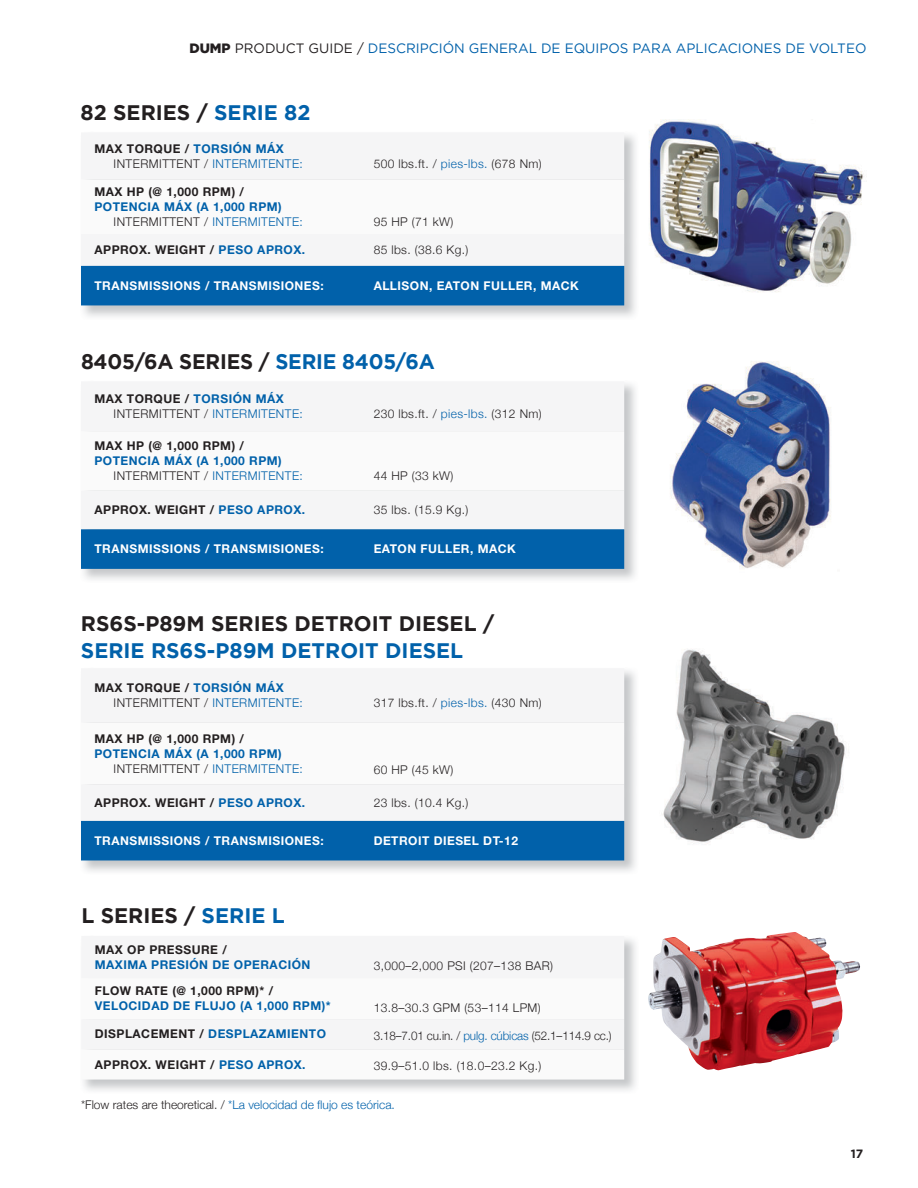
<style>
.page{position:relative;width:918px;height:1188px;background:#fff}
.page>*{position:absolute;margin:0;border:0;box-sizing:border-box;transform-origin:0 0}
.t1{font:700 21px "Gotham";color:#231f20}
.t2{font:700 21px "Gotham";color:#0161aa}
.t3{font:13.5px "Gotham";color:#0161aa}
.t4{font:300 12px "Helvetica Neue";letter-spacing:.04em;color:#231f20}
.t5{font:700 12px "Helvetica Neue LT Std";letter-spacing:.04em;color:#231f20}
.t6{font:700 12px "Helvetica Neue LT Std";letter-spacing:.04em;color:#0161aa}
.t7{font:700 12px "Helvetica Neue LT Std";letter-spacing:.04em;color:#fff}
.t8{font:300 12px "Helvetica Neue";color:#0161aa}
.t9{font:300 12px "Helvetica Neue";letter-spacing:-.01em;color:#231f20}
.t10{font:700 12px "Gotham";color:#231f20}
.s1{font-weight:900;color:#231f20}
.s2{color:#231f20}
.s3{color:#0161aa}
</style>
<div class="page">
<img style="left:648px;top:932px;width:146px;height:138px">
<img style="left:663px;top:649px;width:182px;height:193px">
<img style="left:670px;top:361px;width:161px;height:208px">
<img style="left:83px;top:383px;width:553px;height:197px">
<div style="left:83px;top:383px;width:541px;height:146px;background:#f5f5f6"></div>
<svg style="left:83px;top:431px;width:541px;height:60px"></svg>
<div style="left:81px;top:529px;width:543px;height:40px;background:#0161aa"></div>
<img style="left:81px;top:670px;width:555px;height:202px">
<div style="left:81px;top:670px;width:543px;height:151px;background:#f5f5f6"></div>
<svg style="left:81px;top:723px;width:543px;height:61px"></svg>
<div style="left:81px;top:821px;width:543px;height:39px;background:#0161aa"></div>
<img style="left:81px;top:134px;width:555px;height:183px">
<div style="left:81px;top:134px;width:543px;height:132px;background:#f5f5f6"></div>
<svg style="left:81px;top:179px;width:543px;height:55px"></svg>
<div style="left:81px;top:266px;width:543px;height:39px;background:#0161aa"></div>
<img style="left:649px;top:119px;width:215px;height:173px">
<img style="left:83px;top:938px;width:553px;height:153px">
<div style="left:83px;top:938px;width:541px;height:40px;background:#f5f5f6"></div>
<svg style="left:83px;top:978px;width:541px;height:102px"></svg>
<p class="t3" style="left:189px;top:40px;width:679px"><span class="s1">DUMP</span> <span class="s2">PRODUCT GUIDE /</span> DESCRIPCIÓN GENERAL DE EQUIPOS PARA APLICACIONES DE VOLTEO</p>
<h1 class="t1" style="left:81px;top:99px;width:232px">82 SERIES / <span class="s3">SERIE 82</span></h1>
<p class="t5" style="left:94px;top:141px;width:191px">MAX TORQUE / <span class="s3">TORSIÓN MÁX</span></p>
<p class="t4" style="left:114px;top:154px;width:191px">INTERMITTENT / <span class="s3">INTERMITENTE:</span></p>
<p class="t4" style="left:374px;top:154px;width:170px">500 lbs.ft. / <span class="s3">pies-lbs.</span> (678 Nm)</p>
<p class="t5" style="left:94px;top:184px;width:151px">MAX HP (@ 1,000 RPM) /</p>
<p class="t6" style="left:94px;top:199px;width:189px">POTENCIA MÁX (A 1,000 RPM)</p>
<p class="t4" style="left:114px;top:212px;width:191px">INTERMITTENT / <span class="s3">INTERMITENTE:</span></p>
<p class="t4" style="left:374px;top:212px;width:81px">95 HP (71 kW)</p>
<p class="t5" style="left:94px;top:243px;width:212px">APPROX. WEIGHT / <span class="s3">PESO APROX.</span></p>
<p class="t4" style="left:374px;top:240px;width:96px">85 lbs. (38.6 Kg.)</p>
<p class="t7" style="left:94px;top:278px;width:231px">TRANSMISSIONS / TRANSMISIONES:</p>
<p class="t7" style="left:374px;top:278px;width:207px">ALLISON, EATON FULLER, MACK</p>
<h1 class="t1" style="left:81px;top:348px;width:355px">8405/6A SERIES / <span class="s3">SERIE 8405/6A</span></h1>
<p class="t5" style="left:94px;top:391px;width:191px">MAX TORQUE / <span class="s3">TORSIÓN MÁX</span></p>
<p class="t4" style="left:114px;top:404px;width:191px">INTERMITTENT / <span class="s3">INTERMITENTE:</span></p>
<p class="t4" style="left:374px;top:404px;width:170px">230 lbs.ft. / <span class="s3">pies-lbs.</span> (312 Nm)</p>
<p class="t5" style="left:94px;top:439px;width:151px">MAX HP (@ 1,000 RPM) /</p>
<p class="t6" style="left:94px;top:454px;width:189px">POTENCIA MÁX (A 1,000 RPM)</p>
<p class="t4" style="left:114px;top:466px;width:191px">INTERMITTENT / <span class="s3">INTERMITENTE:</span></p>
<p class="t4" style="left:374px;top:466px;width:81px">44 HP (33 kW)</p>
<p class="t5" style="left:94px;top:503px;width:212px">APPROX. WEIGHT / <span class="s3">PESO APROX.</span></p>
<p class="t4" style="left:374px;top:500px;width:96px">35 lbs. (15.9 Kg.)</p>
<p class="t7" style="left:94px;top:542px;width:231px">TRANSMISSIONS / TRANSMISIONES:</p>
<p class="t7" style="left:374px;top:542px;width:144px">EATON FULLER, MACK</p>
<h1 class="t1" style="left:81px;top:610px;width:415px">RS6S-P89M SERIES DETROIT DIESEL /</h1>
<h1 class="t2" style="left:81px;top:637px;width:384px">SERIE RS6S-P89M DETROIT DIESEL</h1>
<p class="t5" style="left:94px;top:681px;width:191px">MAX TORQUE / <span class="s3">TORSIÓN MÁX</span></p>
<p class="t4" style="left:114px;top:693px;width:191px">INTERMITTENT / <span class="s3">INTERMITENTE:</span></p>
<p class="t4" style="left:374px;top:693px;width:170px">317 lbs.ft. / <span class="s3">pies-lbs.</span> (430 Nm)</p>
<p class="t5" style="left:94px;top:731px;width:151px">MAX HP (@ 1,000 RPM) /</p>
<p class="t6" style="left:94px;top:746px;width:189px">POTENCIA MÁX (A 1,000 RPM)</p>
<p class="t4" style="left:114px;top:759px;width:191px">INTERMITTENT / <span class="s3">INTERMITENTE:</span></p>
<p class="t4" style="left:374px;top:760px;width:81px">60 HP (45 kW)</p>
<p class="t5" style="left:94px;top:795px;width:212px">APPROX. WEIGHT / <span class="s3">PESO APROX.</span></p>
<p class="t4" style="left:374px;top:793px;width:96px">23 lbs. (10.4 Kg.)</p>
<p class="t7" style="left:94px;top:833px;width:231px">TRANSMISSIONS / TRANSMISIONES:</p>
<p class="t7" style="left:374px;top:833px;width:146px">DETROIT DIESEL DT-12</p>
<h1 class="t1" style="left:81px;top:902px;width:205px">L SERIES / <span class="s3">SERIE L</span></h1>
<p class="t5" style="left:95px;top:942px;width:133px">MAX OP PRESSURE /</p>
<p class="t6" style="left:95px;top:957px;width:217px">MAXIMA PRESIÓN DE OPERACIÓN</p>
<p class="t4" style="left:374px;top:956px;width:181px">3,000–2,000 PSI (207–138 BAR)</p>
<p class="t5" style="left:95px;top:984px;width:180px">FLOW RATE (@ 1,000 RPM)* /</p>
<p class="t6" style="left:95px;top:999px;width:237px">VELOCIDAD DE FLUJO (A 1,000 RPM)*</p>
<p class="t4" style="left:374px;top:998px;width:169px">13.8–30.3 GPM (53–114 LPM)</p>
<p class="t6" style="left:95px;top:1027px;width:233px"><span class="s2">DISPLACEMENT /</span> DESPLAZAMIENTO</p>
<p class="t9" style="left:374px;top:1026px;width:240px">3.18–7.01 cu.in. / <span class="s3">pulg. cúbicas</span> (52.1–114.9 cc.)</p>
<p class="t5" style="left:95px;top:1057px;width:212px">APPROX. WEIGHT / <span class="s3">PESO APROX.</span></p>
<p class="t4" style="left:374px;top:1056px;width:169px">39.9–51.0 lbs. (18.0–23.2 Kg.)</p>
<p class="t8" style="left:81px;top:1095px;width:315px"><span class="s2">*Flow rates are theoretical. /</span> *La velocidad de flujo es teórica.</p>
<p class="t10" style="left:851px;top:1145px;width:14px">17</p>
</div>
